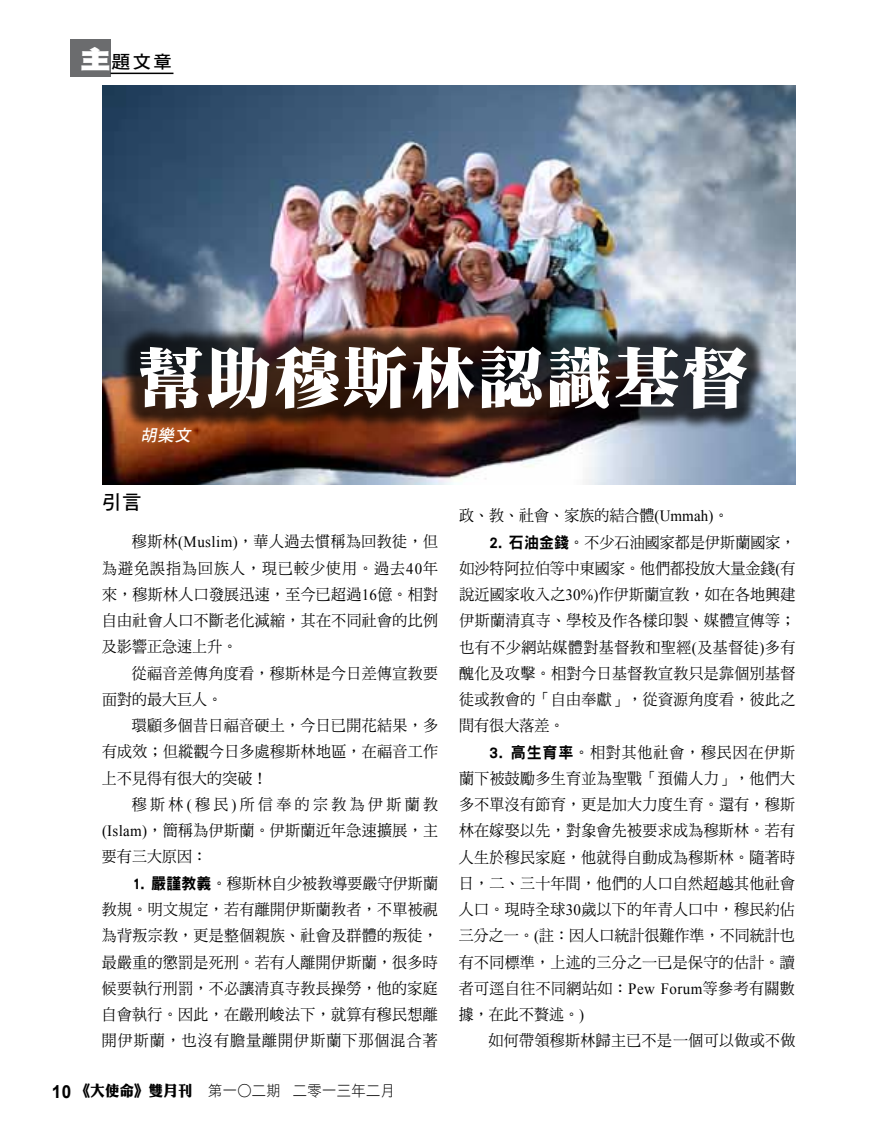
<style>
.page{position:relative;width:885px;height:1134px;background:#fff}
.page>*{position:absolute;margin:0;border:0;box-sizing:border-box;transform-origin:0 0}
.t1{font:66px "DF Ming UB HK BF";letter-spacing:.03em;color:#fff}
.t2{font:19.5px "DF Hei Std W7";color:#000}
.t3{font:17.85px "DF Hei Std W7";color:#000;scale:1.06 1}
.t4{font:italic 16.5px "DF Hei Std W7";color:#fff}
.t5{font:15.75px/26.2px "DF Ming Std W5";letter-spacing:.02em;color:#000;text-align:justify;scale:.95 1}
.t6{font:15px "DF Hei Std W3";letter-spacing:.025em;color:#000;scale:.95 1}
.s1{font-family:"DF Hei Std W12";font-size:25.5px;color:#fff}
.s2{font-family:"Times New Roman"}
.s3{font-family:"DF Hei Std W9"}
.s4{font-family:"Arial";font-weight:700;font-size:18px}
.s5{font-family:"DF Li King Hei Std W8"}
</style>
<div class="page">
<img style="left:102px;top:85px;width:693px;height:400px">
<div style="left:118px;top:324px;width:649px;height:106px;background:#000;opacity:.75"></div>
<div style="left:70px;top:39px;width:41px;height:38px;background:#6b6c6e"></div>
<hr style="left:110px;top:73px;width:63px;height:1px;background:#000">
<p class="t3" style="left:81px;top:52px;width:88px"><span class="s1">主</span>題文章</p>
<h1 class="t1" style="left:137px;top:344px;width:611px">幫助穆斯林認識基督</h1>
<p class="t4" style="left:141px;top:426px;width:55px">胡樂文</p>
<p class="t2" style="left:102px;top:491px;width:41px">引言</p>
<p class="t5" style="left:102px;top:528px;width:355px;text-indent:30px">穆斯林<span class="s2">(Muslim)</span>，華人過去慣稱為回教徒，但為避免誤指為回族人，現已較少使用。過去<span class="s2">40</span>年來，穆斯林人口發展迅速，至今已超過<span class="s2">16</span>億。相對自由社會人口不斷老化減縮，其在不同社會的比例及影響正急速上升。</p>
<p class="t5" style="left:102px;top:660px;width:355px;text-indent:30px">從福音差傳角度看，穆斯林是今日差傳宣教要面對的最大巨人。</p>
<p class="t5" style="left:102px;top:712px;width:355px;text-indent:30px">環顧多個昔日福音硬土，今日已開花結果，多有成效；但縱觀今日多處穆斯林地區，在福音工作上不見得有很大的突破！</p>
<p class="t5" style="left:102px;top:791px;width:355px;text-indent:30px">穆斯林<span class="s2">(</span>穆民<span class="s2">)</span>所信奉的宗教為伊斯蘭教<span class="s2">(Islam)</span>，簡稱為伊斯蘭。伊斯蘭近年急速擴展，主要有三大原因：</p>
<p class="t5" style="left:102px;top:870px;width:355px;text-indent:30px"><span class="s3">1. 嚴謹教義</span>。穆斯林自少被教導要嚴守伊斯蘭教規。明文規定，若有離開伊斯蘭教者，不單被視為背叛宗教，更是整個親族、社會及群體的叛徒，最嚴重的懲罰是死刑。若有人離開伊斯蘭，很多時候要執行刑罰，不必讓清真寺教長操勞，他的家庭自會執行。因此，在嚴刑峻法下，就算有穆民想離開伊斯蘭，也沒有膽量離開伊斯蘭下那個混合著</p>
<p class="t6" style="left:52px;top:1083px;width:362px"><span class="s4">10</span> <span class="s5">《大使命》雙月刊</span> 第一○二期 二零一三年二月</p>
<p class="t5" style="left:459px;top:502px;width:285px">政、教、社會、家族的結合體<span class="s2">(Ummah)</span>。</p>
<p class="t5" style="left:459px;top:529px;width:355px;text-indent:30px"><span class="s3">2. 石油金錢</span>。不少石油國家都是伊斯蘭國家，如沙特阿拉伯等中東國家。他們都投放大量金錢<span class="s2">(</span>有說近國家收入之<span class="s2">30%)</span>作伊斯蘭宣教，如在各地興建伊斯蘭清真寺、學校及作各樣印製、媒體宣傳等；也有不少網站媒體對基督教和聖經<span class="s2">(</span>及基督徒<span class="s2">)</span>多有醜化及攻擊。相對今日基督教宣教只是靠個別基督徒或教會的「自由奉獻」，從資源角度看，彼此之間有很大落差。</p>
<p class="t5" style="left:458px;top:739px;width:355px;text-indent:30px"><span class="s3">3. 高生育率</span>。相對其他社會，穆民因在伊斯蘭下被鼓勵多生育並為聖戰「預備人力」，他們大多不單沒有節育，更是加大力度生育。還有，穆斯林在嫁娶以先，對象會先被要求成為穆斯林。若有人生於穆民家庭，他就得自動成為穆斯林。隨著時日，二、三十年間，他們的人口自然超越其他社會人口。現時全球<span class="s2">30</span>歲以下的年青人口中，穆民約佔三分之一。<span class="s2">(</span>註：因人口統計很難作準，不同統計也有不同標準，上述的三分之一已是保守的估計。讀者可逕自往不同網站如：<span class="s2">Pew Forum</span>等參考有關數據，在此不贅述。<span class="s2">)</span></p>
<p class="t5" style="left:488px;top:1027px;width:324px">如何帶領穆斯林歸主已不是一個可以做或不做</p>
</div>
